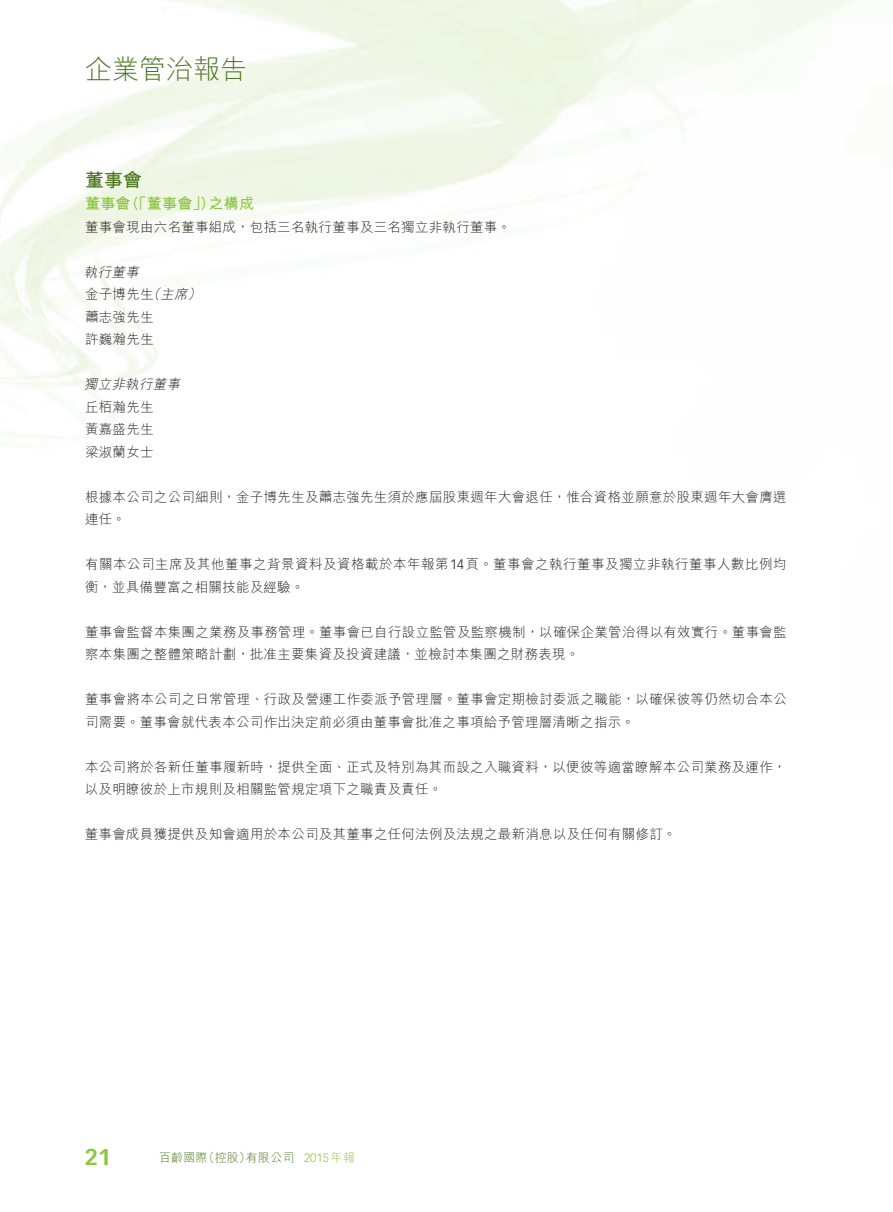
<style>
.page{position:relative;width:893px;height:1212px;background:#fff}
.page>*{position:absolute;margin:0;border:0;box-sizing:border-box;transform-origin:0 0}
.t1{font:300 27px "M Hei HK";color:#4b7520}
.t2{font:700 22.5px "Vectora LT Std";color:#8bc63e}
.t3{font:700 18.75px "M Hei HK";color:#4b7520}
.t4{font:700 15px "M Hei HK";letter-spacing:.02em;color:#8bc63e}
.t5{font:300 13.5px/22.5px "M Hei HK";letter-spacing:.02em;color:#231f20}
.t6{font:italic 300 13.5px "M Hei HK";color:#231f20}
.t7{font:300 12px "M Hei HK";letter-spacing:.02em;color:#4b7520}
.t8{font:300 12px "Vectora LT Std";color:#8bc63e}
.s1{font-family:"Vectora LT Std"}
.s2{font-family:"M Hei HK"}
</style>
<div class="page">
<h1 class="t1" style="left:85px;top:56px;width:163px">企業管治報告</h1>
<h3 class="t3" style="left:85px;top:166px;width:58px">董事會</h3>
<p class="t4" style="left:85px;top:193px;width:47px">董事會</p>
<p class="t5" style="left:85px;top:215px;width:427px">董事會現由六名董事組成，包括三名執行董事及三名獨立非執行董事。</p>
<p class="t6" style="left:84px;top:265px;width:59px">執行董事</p>
<p class="t6" style="left:188px;top:287px;width:18px">(</p>
<p class="t4" style="left:124px;top:193px;width:92px">（「董事會」）</p>
<p class="t4" style="left:209px;top:193px;width:47px">之構成</p>
<p class="t6" style="left:147px;top:287px;width:18px">（</p>
<p class="t5" style="left:85px;top:283px;width:70px;text-align:justify">金子博先生蕭志強先生許巍瀚先生</p>
<p class="t6" style="left:84px;top:377px;width:100px">獨立非執行董事</p>
<p class="t5" style="left:85px;top:395px;width:70px;text-align:justify">丘栢瀚先生黃嘉盛先生梁淑蘭女士</p>
<p class="t5" style="left:85px;top:485px;width:703px">根據本公司之公司細則，金子博先生及蕭志強先生須於應屆股東週年大會退任，惟合資格並願意於股東週年大會膺選連任。</p>
<p class="t5" style="left:85px;top:553px;width:703px">有關本公司主席及其他董事之背景資料及資格載於本年報第<span class="s1">14</span>頁。董事會之執行董事及獨立非執行董事人數比例均衡，並具備豐富之相關技能及經驗。</p>
<p class="t5" style="left:85px;top:620px;width:703px">董事會監督本集團之業務及事務管理。董事會已自行設立監管及監察機制，以確保企業管治得以有效實行。董事會監察本集團之整體策略計劃，批准主要集資及投資建議，並檢討本集團之財務表現。</p>
<p class="t5" style="left:85px;top:688px;width:703px">董事會將本公司之日常管理、行政及營運工作委派予管理層。董事會定期檢討委派之職能，以確保彼等仍然切合本公司需要。董事會就代表本公司作出決定前必須由董事會批准之事項給予管理層清晰之指示。</p>
<p class="t5" style="left:85px;top:755px;width:703px">本公司將於各新任董事履新時，提供全面、正式及特別為其而設之入職資料，以便彼等適當瞭解本公司業務及運作，以及明瞭彼於上市規則及相關監管規定項下之職責及責任。</p>
<p class="t5" style="left:85px;top:823px;width:593px">董事會成員獲提供及知會適用於本公司及其董事之任何法例及法規之最新消息以及任何有關修訂。</p>
<p class="t6" style="left:160px;top:287px;width:32px">主席</p>
<h2 class="t2" style="left:85px;top:1143px;width:28px">21</h2>
<p class="t7" style="left:203px;top:1151px;width:50px">（控股）</p>
<p class="t7" style="left:246px;top:1151px;width:50px">有限公司</p>
<p class="t7" style="left:159px;top:1151px;width:50px">百齡國際</p>
<p class="t8" style="left:304px;top:1151px;width:52px">2015 <span class="s2">年報</span></p>
</div>
